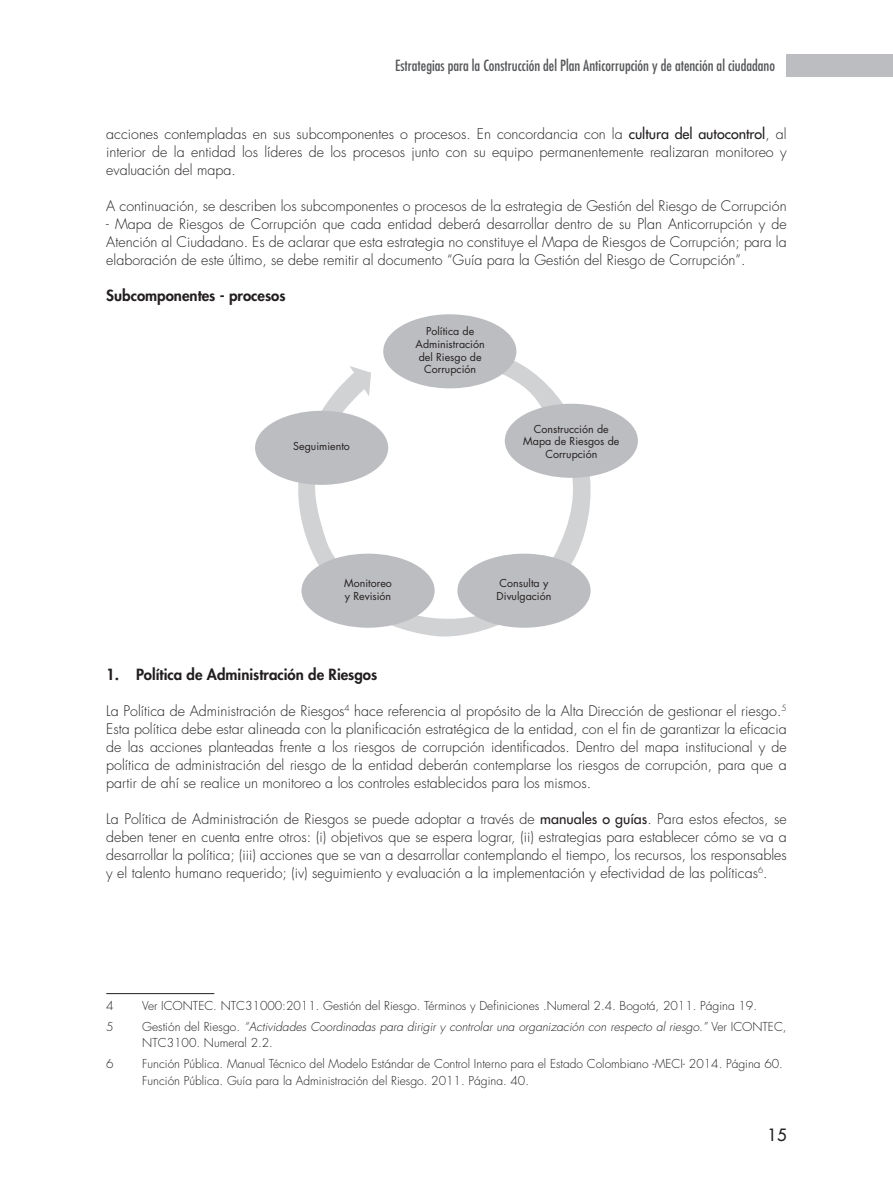
<style>
.page{position:relative;width:893px;height:1191px;background:#fff}
.page>*{position:absolute;margin:0;border:0;box-sizing:border-box;transform-origin:0 0}
.t1{font:500 16.5px "Futura Std";color:#231f20}
.t2{font:condensed 15px "Futura Std";color:#57585a}
.t3{font:800 15px "Futura Std";color:#231f20}
.t4{font:300 14.25px/18px "Futura Std";color:#231f20;text-align:justify}
.t5{font:300 12px/16.5px "Futura Std";color:#231f20}
.t6{font:italic 300 12px/16.5px "Futura Std";color:#231f20}
.t7{font:10.65px/12.8px "Futura Std";color:#231f20;text-align:center}
.s1{font-weight:500}
.s2{font-style:normal}
</style>
<div class="page">
<div style="left:787px;top:54px;width:106px;height:23px;background:#bcbdc0"></div>
<hr style="left:106px;top:993px;width:108px;height:1px;background:#231f20">
<svg style="left:282px;top:340px;width:326px;height:297px"></svg>
<div style="left:383px;top:314px;width:133px;height:74px;background:#bcbdc0;border-radius:50%"></div>
<div style="left:505px;top:404px;width:133px;height:74px;background:#bcbdc0;border-radius:50%"></div>
<div style="left:301px;top:553px;width:134px;height:74px;background:#bcbdc0;border-radius:50%"></div>
<div style="left:457px;top:553px;width:134px;height:74px;background:#bcbdc0;border-radius:50%"></div>
<div style="left:255px;top:411px;width:133px;height:74px;background:#bcbdc0;border-radius:50%"></div>
<p class="t2" style="left:395px;top:57px;width:381px">Estrategias para la Construcción del Plan Anticorrupción y de atención al ciudadano</p>
<p class="t4" style="left:106px;top:126px;width:682px">acciones contempladas en sus subcomponentes o procesos. En concordancia con la <span class="s1">cultura del autocontrol</span>, al interior de la entidad los líderes de los procesos junto con su equipo permanentemente realizaran monitoreo y evaluación del mapa.</p>
<p class="t4" style="left:106px;top:198px;width:682px">A continuación, se describen los subcomponentes o procesos de la estrategia de Gestión del Riesgo de Corrupción</p>
<p class="t4" style="left:106px;top:216px;width:682px">- Mapa de Riesgos de Corrupción que cada entidad deberá desarrollar dentro de su Plan Anticorrupción y de Atención al Ciudadano. Es de aclarar que esta estrategia no constituye el Mapa de Riesgos de Corrupción; para la elaboración de este último, se debe remitir al documento “Guía para la Gestión del Riesgo de Corrupción”.</p>
<p class="t3" style="left:106px;top:286px;width:181px">Subcomponentes - procesos</p>
<p class="t7" style="left:293px;top:440px;width:58px">Seguimiento</p>
<p class="t7" style="left:416px;top:325px;width:71px">Política de<br>Administración del Riesgo de<br>Corrupción</p>
<p class="t7" style="left:523px;top:422px;width:98px">Construcción de<br>Mapa de Riesgos de<br>Corrupción</p>
<p class="t7" style="left:344px;top:577px;width:49px;text-align:left">Monitoreo y Revisión</p>
<p class="t7" style="left:497px;top:577px;width:56px;text-align:left">Consulta y<br>Divulgación</p>
<p class="t3" style="left:106px;top:664px;width:272px">1. Política de Administración de Riesgos</p>
<p class="t4" style="left:106px;top:702px;width:682px">La Política de Administración de Riesgos<sup>4</sup> hace referencia al propósito de la Alta Dirección de gestionar el riesgo.<sup>5<br></sup>Esta política debe estar alineada con la planificación estratégica de la entidad, con el fin de garantizar la eficacia de las acciones planteadas frente a los riesgos de corrupción identificados. Dentro del mapa institucional y de política de administración del riesgo de la entidad deberán contemplarse los riesgos de corrupción, para que a partir de ahí se realice un monitoreo a los controles establecidos para los mismos.</p>
<p class="t4" style="left:106px;top:810px;width:682px">La Política de Administración de Riesgos se puede adoptar a través de <span class="s1">manuales o guías</span>. Para estos efectos, se deben tener en cuenta entre otros: (i) objetivos que se espera lograr, (ii) estrategias para establecer cómo se va a desarrollar la política; (iii) acciones que se van a desarrollar contemplando el tiempo, los recursos, los responsables y el talento humano requerido; (iv) seguimiento y evaluación a la implementación y efectividad de las políticas<sup>6</sup>.</p>
<p class="t5" style="left:106px;top:997px;width:9px">4</p>
<p class="t5" style="left:142px;top:997px;width:616px">Ver ICONTEC. NTC31000:2011. Gestión del Riesgo. Términos y Definiciones .Numeral 2.4. Bogotá, 2011. Página 19.</p>
<p class="t5" style="left:106px;top:1018px;width:9px">5</p>
<p class="t6" style="left:142px;top:1018px;width:646px"><span class="s2">Gestión del Riesgo.</span> “Actividades Coordinadas para dirigir y controlar una organización con respecto al riesgo.” <span class="s2">Ver ICONTEC,<br>NTC3100. Numeral 2.2.</span></p>
<p class="t5" style="left:106px;top:1055px;width:9px">6</p>
<p class="t5" style="left:142px;top:1055px;width:642px">Función Pública. Manual Técnico del Modelo Estándar de Control Interno para el Estado Colombiano -MECI- 2014. Página 60.<br>Función Pública. Guía para la Administración del Riesgo. 2011. Página. 40.</p>
<p class="t1" style="left:768px;top:1124px;width:21px">15</p>
</div>
